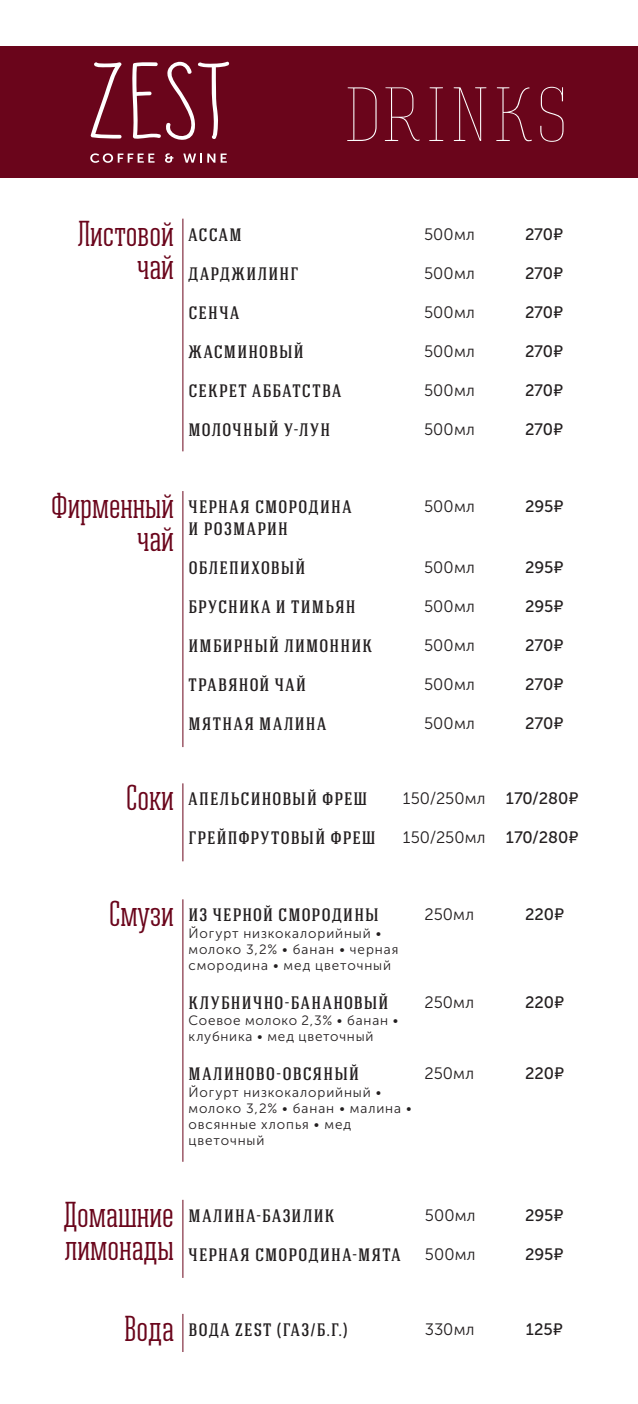
<style>
.page{position:relative;width:638px;height:1404px;background:#fff}
.page>*{position:absolute;margin:0;border:0;box-sizing:border-box;transform-origin:0 0}
.Блюдо{font:100 76.5px "Hagin Caps";letter-spacing:.05em;color:#fff}
.Paragraph_Style_1{font:36px/33px "Ristretto Slab Pro";color:#6a051b;text-align:right}
.Блюдо-2{font:500 18px "Hagin Caps";letter-spacing:.07em;color:#231f20}
.t1{font:16.5px "Museo Sans Cyrl 300";letter-spacing:.01em;color:#231f20}
.t2{font:16.5px "Museo Sans Cyrl 500";letter-spacing:-.01em;color:#231f20}
.Блюдо-3{font:13.5px/16.2px "Museo Sans Cyrl 300";letter-spacing:.065em;color:#231f20}
</style>
<div class="page">
<hr style="left:182px;top:219px;width:1px;height:232px;background:#6a051b">
<hr style="left:182px;top:899px;width:1px;height:262px;background:#6a051b">
<hr style="left:182px;top:491px;width:1px;height:256px;background:#6a051b">
<hr style="left:182px;top:1199px;width:1px;height:78px;background:#6a051b">
<hr style="left:182px;top:783px;width:1px;height:78px;background:#6a051b">
<hr style="left:182px;top:1313px;width:1px;height:38px;background:#6a051b">
<div style="left:0;top:46px;width:638px;height:132px;background:#6a051b"></div>
<svg style="left:90px;top:62px;width:32px;height:76px"></svg>
<svg style="left:132px;top:61px;width:98px;height:79px"></svg>
<svg style="left:90px;top:153px;width:64px;height:10px"></svg>
<svg style="left:165px;top:153px;width:8px;height:10px"></svg>
<svg style="left:183px;top:153px;width:32px;height:10px"></svg>
<svg style="left:221px;top:153px;width:6px;height:10px"></svg>
<p class="Блюдо" style="left:344px;top:68px;width:225px">DRINKS</p>
<p class="Paragraph_Style_1" style="left:77px;top:217px;width:98px">Листовой чай</p>
<p class="Блюдо-2" style="left:188px;top:223px;width:55px">АССАМ</p>
<p class="t1" style="left:424px;top:225px;width:52px">500мл</p>
<p class="t2" style="left:525px;top:225px;width:40px">270¤</p>
<p class="Блюдо-2" style="left:188px;top:262px;width:111px">ДАРДЖИЛИНГ</p>
<p class="t1" style="left:424px;top:264px;width:52px">500мл</p>
<p class="t2" style="left:525px;top:264px;width:40px">270¤</p>
<p class="Блюдо-2" style="left:188px;top:301px;width:52px">СЕНЧА</p>
<p class="t1" style="left:424px;top:303px;width:52px">500мл</p>
<p class="t2" style="left:525px;top:303px;width:40px">270¤</p>
<p class="Блюдо-2" style="left:188px;top:340px;width:117px">ЖАСМИНОВЫЙ</p>
<p class="t1" style="left:424px;top:342px;width:52px">500мл</p>
<p class="t2" style="left:525px;top:342px;width:40px">270¤</p>
<p class="Блюдо-2" style="left:188px;top:379px;width:154px">СЕКРЕТ АББАТСТВА</p>
<p class="t1" style="left:424px;top:381px;width:52px">500мл</p>
<p class="t2" style="left:525px;top:381px;width:40px">270¤</p>
<p class="Блюдо-2" style="left:188px;top:418px;width:143px">МОЛОЧНЫЙ У-ЛУН</p>
<p class="t1" style="left:424px;top:420px;width:52px">500мл</p>
<p class="t2" style="left:525px;top:420px;width:40px">270¤</p>
<p class="Paragraph_Style_1" style="left:51px;top:489px;width:124px">Фирменный</p>
<p class="Paragraph_Style_1" style="left:137px;top:522px;width:38px">чай</p>
<p class="Блюдо-2" style="left:188px;top:495px;width:164px">ЧЕРНАЯ СМОРОДИНА</p>
<p class="Блюдо-2" style="left:188px;top:517px;width:101px">И РОЗМАРИН</p>
<p class="t1" style="left:424px;top:497px;width:52px">500мл</p>
<p class="t2" style="left:525px;top:497px;width:40px">295¤</p>
<p class="Блюдо-2" style="left:188px;top:556px;width:118px">ОБЛЕПИХОВЫЙ</p>
<p class="t1" style="left:424px;top:558px;width:52px">500мл</p>
<p class="t2" style="left:525px;top:558px;width:40px">295¤</p>
<p class="Блюдо-2" style="left:188px;top:595px;width:169px">БРУСНИКА И ТИМЬЯН</p>
<p class="t1" style="left:424px;top:597px;width:52px">500мл</p>
<p class="t2" style="left:525px;top:597px;width:40px">295¤</p>
<p class="Блюдо-2" style="left:188px;top:634px;width:185px">ИМБИРНЫЙ ЛИМОННИК</p>
<p class="t1" style="left:424px;top:636px;width:52px">500мл</p>
<p class="t2" style="left:525px;top:636px;width:40px">270¤</p>
<p class="Блюдо-2" style="left:188px;top:673px;width:119px">ТРАВЯНОЙ ЧАЙ</p>
<p class="t1" style="left:424px;top:675px;width:52px">500мл</p>
<p class="t2" style="left:525px;top:675px;width:40px">270¤</p>
<p class="Блюдо-2" style="left:188px;top:712px;width:139px">МЯТНАЯ МАЛИНА</p>
<p class="t1" style="left:424px;top:714px;width:52px">500мл</p>
<p class="t2" style="left:525px;top:714px;width:40px">270¤</p>
<p class="Paragraph_Style_1" style="left:126px;top:781px;width:49px">Соки</p>
<p class="Блюдо-2" style="left:188px;top:787px;width:180px">АПЕЛЬСИНОВЫЙ ФРЕШ</p>
<p class="t1" style="left:403px;top:789px;width:84px">150/250мл</p>
<p class="t2" style="left:506px;top:789px;width:74px">170/280¤</p>
<p class="Блюдо-2" style="left:188px;top:826px;width:189px">ГРЕЙПФРУТОВЫЙ ФРЕШ</p>
<p class="t1" style="left:403px;top:828px;width:84px">150/250мл</p>
<p class="t2" style="left:506px;top:828px;width:74px">170/280¤</p>
<p class="Paragraph_Style_1" style="left:109px;top:897px;width:66px">Смузи</p>
<p class="Блюдо-2" style="left:188px;top:903px;width:192px">ИЗ ЧЕРНОЙ СМОРОДИНЫ</p>
<p class="Блюдо-3" style="left:188px;top:924px;width:211px">Йогурт низкокалорийный • молоко 3,2% • банан • черная смородина • мед цветочный</p>
<p class="Блюдо-2" style="left:188px;top:991px;width:201px">КЛУБНИЧНО-БАНАНОВЫЙ</p>
<p class="Блюдо-3" style="left:188px;top:1012px;width:212px">Соевое молоко 2,3% • банан • клубника • мед цветочный</p>
<p class="Блюдо-2" style="left:188px;top:1062px;width:172px">МАЛИНОВО-ОВСЯНЫЙ</p>
<p class="Блюдо-3" style="left:188px;top:1083px;width:225px">Йогурт низкокалорийный • молоко 3,2% • банан • малина • овсянные хлопья • мед цветочный</p>
<p class="t1" style="left:424px;top:905px;width:51px">250мл</p>
<p class="t2" style="left:525px;top:905px;width:41px">220¤</p>
<p class="t1" style="left:424px;top:993px;width:51px">250мл</p>
<p class="t2" style="left:525px;top:993px;width:41px">220¤</p>
<p class="t1" style="left:424px;top:1064px;width:51px">250мл</p>
<p class="t2" style="left:525px;top:1064px;width:41px">220¤</p>
<p class="Paragraph_Style_1" style="left:63px;top:1197px;width:112px;text-align:left">Домашние лимонады</p>
<p class="Блюдо-2" style="left:188px;top:1203px;width:147px">МАЛИНА-БАЗИЛИК</p>
<p class="t1" style="left:425px;top:1205px;width:52px">500мл</p>
<p class="t2" style="left:525px;top:1205px;width:40px">295¤</p>
<p class="Блюдо-2" style="left:188px;top:1242px;width:214px">ЧЕРНАЯ СМОРОДИНА-МЯТА</p>
<p class="t1" style="left:425px;top:1244px;width:52px">500мл</p>
<p class="t2" style="left:525px;top:1244px;width:40px">295¤</p>
<p class="Paragraph_Style_1" style="left:125px;top:1311px;width:51px">Вода</p>
<p class="Блюдо-2" style="left:188px;top:1317px;width:160px">ВОДА ZEST (ГАЗ/Б.Г.)</p>
<p class="t1" style="left:425px;top:1319px;width:51px">330мл</p>
<p class="t2" style="left:526px;top:1319px;width:39px">125¤</p>
</div>
